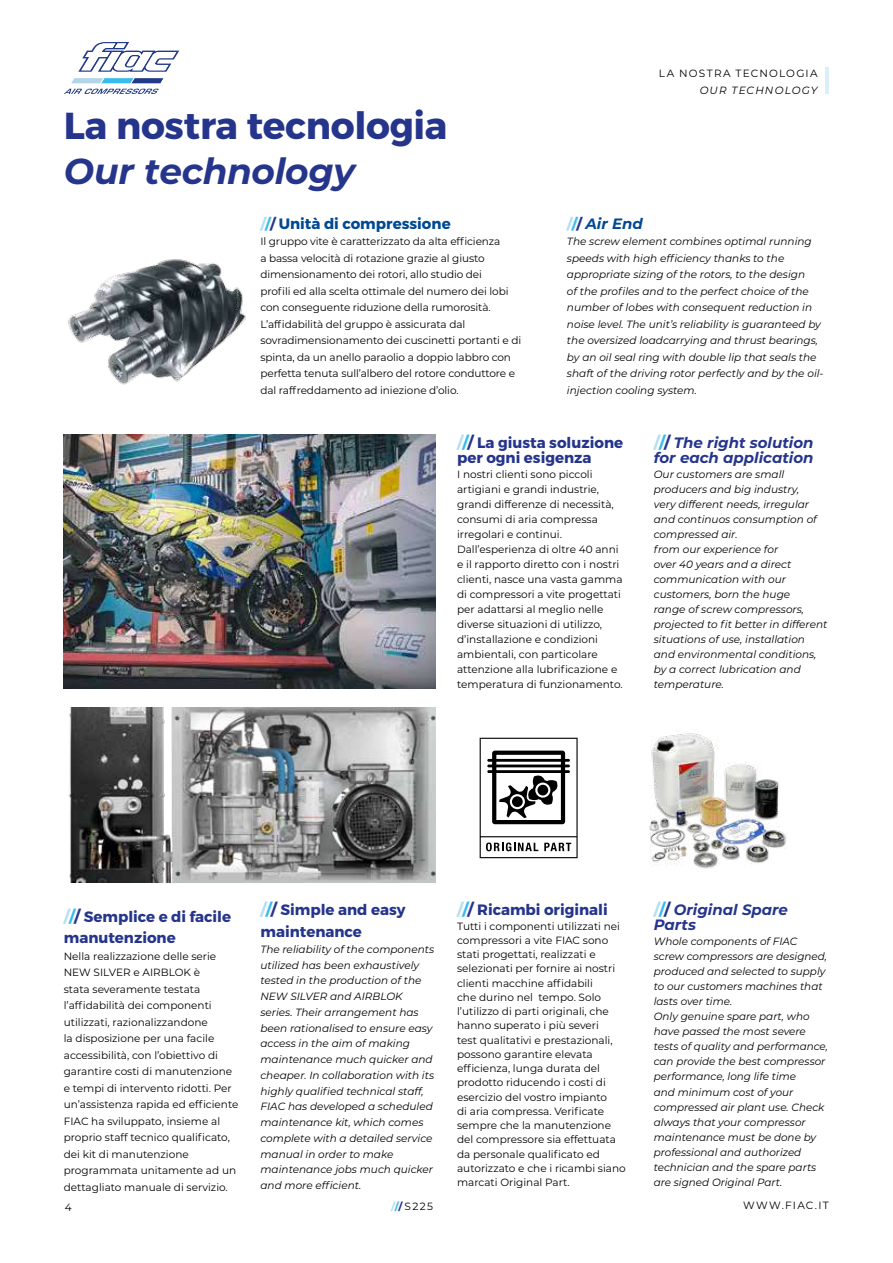
<style>
.page{position:relative;width:893px;height:1263px;background:#fff}
.page>*{position:absolute;margin:0;border:0;box-sizing:border-box;transform-origin:0 0}
.t1{font:700 37.5px "Montserrat";letter-spacing:-.01em;color:#26358c}
.t2{font:italic 700 36px "Montserrat";letter-spacing:-.01em;color:#26358c}
.t3{font:700 15px/21.6px "Montserrat";color:#26358c}
.t4{font:italic 700 15px/15px "Montserrat";color:#26358c}
.t5{font:700 15px "Montserrat";color:#004993}
.t6{font:italic 700 15px "Montserrat";color:#004993}
.t7{font:10.5px/16.5px "Montserrat";color:#000}
.t8{font:italic 10.5px/15px "Montserrat";color:#000}
.t9{font:10.5px "Montserrat";letter-spacing:.115em;color:#000}
.t10{font:italic 10.5px "Montserrat";letter-spacing:.11em;color:#000}
.s1{color:#b3dfef}
.s2{color:#36bcee}
.s3{color:#26358c}
.s4{font-style:normal;color:#b3dfef}
.s5{font-style:normal;color:#36bcee}
.s6{font-style:normal;color:#26358c}
.s7{font-size:16.5px;color:#b3dfef}
.s8{font-size:16.5px;color:#36bcee}
.s9{font-size:16.5px}
.s10{font-style:normal;font-size:16.5px;color:#b3dfef}
.s11{font-style:normal;font-size:16.5px;color:#36bcee}
.s12{font-style:normal;font-size:16.5px}
.s13{font-weight:700;color:#b3dfef}
.s14{font-weight:700;color:#36bcee}
.s15{font-weight:700;color:#26358c}
</style>
<div class="page">
<hr style="left:825px;top:67px;width:4px;height:27px;background:#dbeff8">
<svg style="left:64px;top:42px;width:116px;height:52px"></svg>
<img style="left:68px;top:259px;width:178px;height:126px">
<img style="left:64px;top:434px;width:372px;height:255px">
<img style="left:68px;top:708px;width:368px;height:174px">
<img style="left:649px;top:733px;width:137px;height:136px">
<svg style="left:480px;top:738px;width:98px;height:120px"></svg>
<h1 class="t1" style="left:64px;top:102px;width:385px">La nostra tecnologia</h1>
<h2 class="t2" style="left:64px;top:145px;width:293px">Our technology</h2>
<h3 class="t5" style="left:260px;top:214px;width:192px"><span class="s1">/</span><span class="s2">/</span><span class="s3">/</span> Unità di compressione</h3>
<p class="t7" style="left:260px;top:233px;width:262px">Il gruppo vite è caratterizzato da alta efficienza<br>a bassa velocità di rotazione grazie al giusto dimensionamento dei rotori, allo studio dei<br>profili ed alla scelta ottimale del numero dei lobi con conseguente riduzione della rumorosità.<br>L’affidabilità del gruppo è assicurata dal sovradimensionamento dei cuscinetti portanti e di spinta, da un anello paraolio a doppio labbro con perfetta tenuta sull’albero del rotore conduttore e dal raffreddamento ad iniezione d’olio.</p>
<p class="t9" style="left:659px;top:66px;width:160px">LA NOSTRA TECNOLOGIA</p>
<p class="t10" style="left:700px;top:83px;width:119px">OUR TECHNOLOGY</p>
<h3 class="t6" style="left:567px;top:212px;width:78px"><span class="s4">/</span><span class="s5">/</span><span class="s6">/</span> Air End</h3>
<p class="t8" style="left:567px;top:233px;width:258px;line-height:16.5px">The screw element combines optimal running speeds with high efficiency thanks to the appropriate sizing of the rotors, to the design<br>of the profiles and to the perfect choice of the number of lobes with consequent reduction in noise level. The unit’s reliability is guaranteed by the oversized loadcarrying and thrust bearings, by an oil seal ring with double lip that seals the shaft of the driving rotor perfectly and by the oil&shy;injection cooling system.</p>
<h3 class="t3" style="left:457px;top:435px;width:168px;line-height:15px"><span class="s7">/</span><span class="s8">/</span><span class="s9">/</span> La giusta soluzione per ogni esigenza</h3>
<p class="t7" style="left:457px;top:466px;width:167px;line-height:15px">I nostri clienti sono piccoli artigiani e grandi industrie, grandi differenze di necessità, consumi di aria compressa irregolari e continui.<br>Dall’esperienza di oltre 40 anni e il rapporto diretto con i nostri clienti, nasce una vasta gamma di compressori a vite progettati per adattarsi al meglio nelle diverse situazioni di utilizzo, d’installazione e condizioni ambientali, con particolare attenzione alla lubrificazione e temperatura di funzionamento.</p>
<h3 class="t4" style="left:654px;top:434px;width:161px"><span class="s10">/</span><span class="s11">/</span><span class="s12">/</span> The right solution for each application</h3>
<p class="t8" style="left:654px;top:466px;width:175px">Our customers are small producers and big industry,<br>very different needs, irregular and continuos consumption of compressed air.<br>from our experience for<br>over 40 years and a direct communication with our customers, born the huge<br>range of screw compressors, projected to fit better in different situations of use, installation and environmental conditions, by a correct lubrication and temperature.</p>
<h3 class="t3" style="left:64px;top:906px;width:169px"><span class="s7">/</span><span class="s8">/</span><span class="s9">/</span> Semplice e di facile manutenzione</h3>
<p class="t7" style="left:64px;top:947px;width:176px">Nella realizzazione delle serie<br>NEW SILVER e AIRBLOK è<br>stata severamente testata l’affidabilità dei componenti utilizzati, razionalizzandone<br>la disposizione per una facile accessibilità, con l’obiettivo di garantire costi di manutenzione e tempi di intervento ridotti. Per un’assistenza rapida ed efficiente<br>FIAC ha sviluppato, insieme al proprio staff tecnico qualificato, dei kit di manutenzione programmata unitamente ad un dettagliato manuale di servizio.</p>
<h3 class="t3" style="left:260px;top:899px;width:146px"><span class="s7">/</span><span class="s8">/</span><span class="s9">/</span> Simple and easy maintenance</h3>
<p class="t8" style="left:260px;top:941px;width:175px;line-height:15.8px">The reliability of the components utilized has been exhaustively tested in the production of the<br>NEW SILVER and AIRBLOK series. Their arrangement has been rationalised to ensure easy access in the aim of making maintenance much quicker and cheaper. In collaboration with its highly qualified technical staff,<br>FIAC has developed a scheduled maintenance kit, which comes complete with a detailed service manual in order to make maintenance jobs much quicker and more efficient.</p>
<h3 class="t3" style="left:457px;top:899px;width:152px"><span class="s7">/</span><span class="s8">/</span><span class="s9">/</span> Ricambi originali</h3>
<p class="t7" style="left:457px;top:918px;width:170px;line-height:14.2px">Tutti i componenti utilizzati nei compressori a vite FIAC sono stati progettati, realizzati e selezionati per fornire ai nostri clienti macchine affidabili<br>che durino nel tempo. Solo l’utilizzo di parti originali, che hanno superato i più severi<br>test qualitativi e prestazionali, possono garantire elevata efficienza, lunga durata del prodotto riducendo i costi di esercizio del vostro impianto<br>di aria compressa. Verificate sempre che la manutenzione del compressore sia effettuata da personale qualificato ed autorizzato e che i ricambi siano marcati Original Part.</p>
<h3 class="t4" style="left:654px;top:902px;width:136px"><span class="s10">/</span><span class="s11">/</span><span class="s12">/</span> Original Spare<br>Parts</h3>
<p class="t8" style="left:654px;top:934px;width:176px">Whole components of FIAC screw compressors are designed, produced and selected to supply to our customers machines that lasts over time.<br>Only genuine spare part, who have passed the most severe tests of quality and performance, can provide the best compressor performance, long life time<br>and minimum cost of your compressed air plant use. Check always that your compressor maintenance must be done by professional and authorized technician and the spare parts are signed Original Part.</p>
<p class="t7" style="left:65px;top:1198px;width:8px">4</p>
<p class="t7" style="left:391px;top:1197px;width:44px"><span class="s13">/</span><span class="s14">/</span><span class="s15">/</span> S225</p>
<p class="t9" style="left:743px;top:1198px;width:87px">WWW.FIAC.IT</p>
</div>
